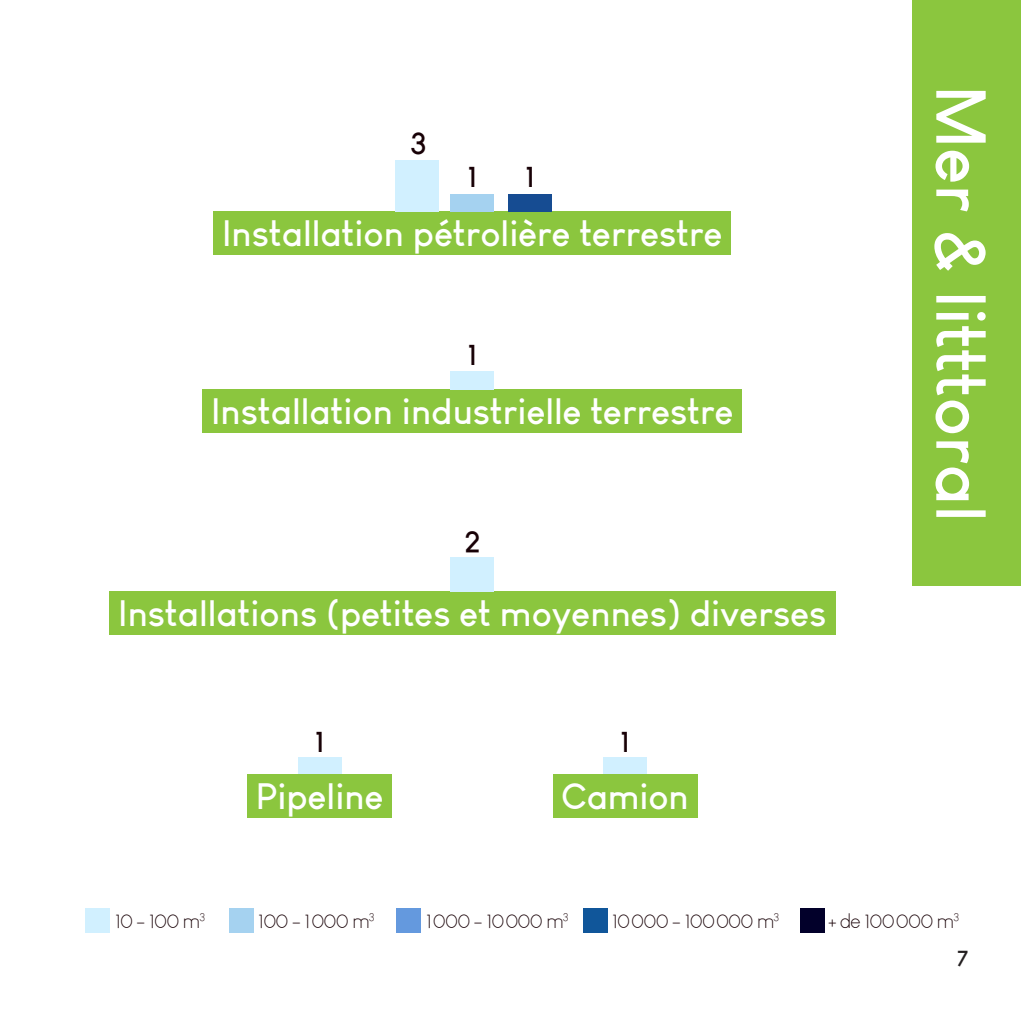
<style>
.page{position:relative;width:1021px;height:1021px;background:#fff}
.page>*{position:absolute;margin:0;border:0;box-sizing:border-box;transform-origin:0 0}
.t1{font:700 69px "Louis George Cafe";color:#fff}
.t2{font:700 36px "Louis George Cafe";color:#fff}
.t3{font:700 30px "Louis George Cafe";color:#180106}
.t4{font:700 22.5px "Louis George Cafe";color:#231f20}
.t5{font:300 20.7px "Louis George Cafe";letter-spacing:-.04em;color:#180106}
</style>
<div class="page">
<div style="left:229px;top:907px;width:24px;height:25px;background:#a5d2f0"></div>
<div style="left:85px;top:907px;width:25px;height:25px;background:#d1f0ff"></div>
<div style="left:396px;top:907px;width:25px;height:25px;background:#6499de"></div>
<div style="left:800px;top:907px;width:24px;height:25px;background:#02002a"></div>
<div style="left:583px;top:907px;width:24px;height:25px;background:#10569a"></div>
<div style="left:202px;top:389px;width:540px;height:43px;background:#8bc63e"></div>
<div style="left:450px;top:371px;width:44px;height:18px;background:#d1f0ff"></div>
<div style="left:109px;top:591px;width:726px;height:43px;background:#8bc63e"></div>
<div style="left:450px;top:557px;width:44px;height:34px;background:#d1f0ff"></div>
<div style="left:214px;top:211px;width:517px;height:43px;background:#8bc63e"></div>
<div style="left:395px;top:160px;width:44px;height:51px;background:#d1f0ff"></div>
<div style="left:450px;top:194px;width:44px;height:17px;background:#a5d2f0"></div>
<div style="left:508px;top:194px;width:44px;height:17px;background:#164c92"></div>
<div style="left:298px;top:757px;width:43px;height:17px;background:#d1f0ff"></div>
<div style="left:603px;top:757px;width:43px;height:17px;background:#d1f0ff"></div>
<div style="left:247px;top:774px;width:145px;height:43px;background:#8bc63e"></div>
<div style="left:552px;top:774px;width:145px;height:43px;background:#8bc63e"></div>
<div style="left:912px;top:0;width:108px;height:585px;background:#8bc63e"></div>
<p class="t3" style="left:410px;top:123px;width:18px">3</p>
<p class="t3" style="left:467px;top:157px;width:12px">1</p>
<p class="t3" style="left:525px;top:157px;width:12px">1</p>
<p class="t2" style="left:222px;top:210px;width:502px">Installation pétrolière terrestre</p>
<p class="t3" style="left:467px;top:335px;width:12px">1</p>
<p class="t2" style="left:211px;top:388px;width:524px">Installation industrielle terrestre</p>
<p class="t3" style="left:464px;top:521px;width:17px">2</p>
<p class="t2" style="left:118px;top:590px;width:709px">Installations (petites et moyennes) diverses</p>
<p class="t3" style="left:314px;top:722px;width:12px">1</p>
<p class="t3" style="left:620px;top:722px;width:12px">1</p>
<p class="t2" style="left:256px;top:773px;width:129px">Pipeline</p>
<p class="t2" style="left:561px;top:773px;width:129px">Camion</p>
<p class="t1" style="left:1004px;top:85px;width:438px;rotate:90deg">Mer &amp; litttoral</p>
<p class="t5" style="left:115px;top:908px;width:92px">10 - 100 m<sup>3</sup></p>
<p class="t5" style="left:612px;top:908px;width:169px">10000 - 100000 m<sup>3</sup></p>
<p class="t5" style="left:258px;top:908px;width:118px">100 - 1000 m<sup>3</sup></p>
<p class="t5" style="left:426px;top:908px;width:144px">1000 - 10000 m<sup>3</sup></p>
<p class="t5" style="left:828px;top:908px;width:133px">+ de 100000 m<sup>3</sup></p>
<p class="t4" style="left:957px;top:943px;width:12px">7</p>
</div>
